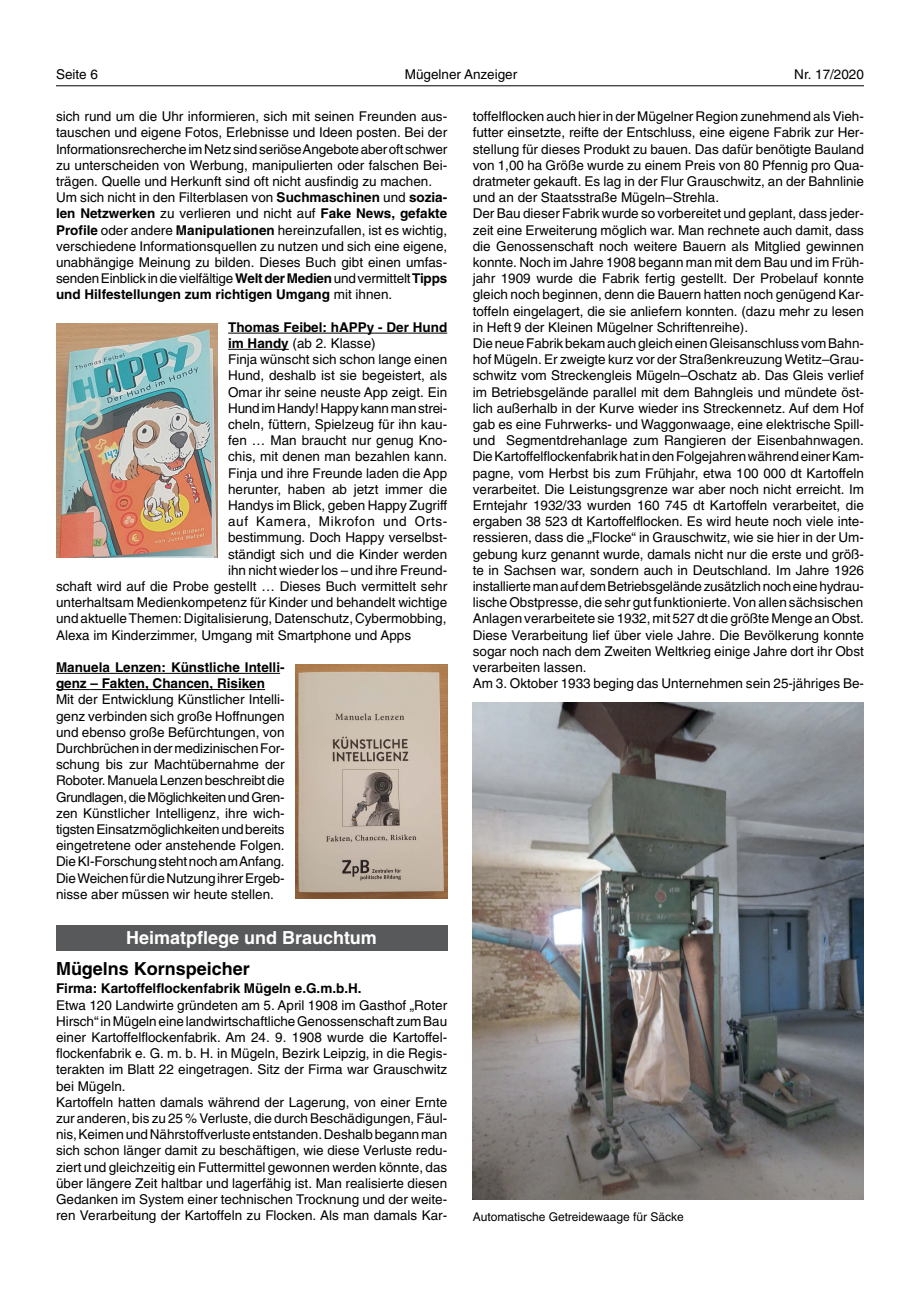
<style>
.page{position:relative;width:920px;height:1290px;background:#fff}
.page>*{position:absolute;margin:0;border:0;box-sizing:border-box;transform-origin:0 0}
.t1{font:700 18px "Helvetica";color:#fff}
.t2{font:700 18px "Helvetica";color:#000}
.t3{font:13.5px/16.2px "Helvetica";color:#000}
.t4{font:700 13.5px/16.2px "Helvetica";color:#000}
.t5{font:13.5px "Helvetica";letter-spacing:.045em;color:#000}
.t6{font:12px "Helvetica";color:#000}
.s1{font-weight:700}
</style>
<div class="page">
<hr style="left:56px;top:85px;width:808px;height:1px;background:#000">
<div style="left:56px;top:925px;width:391px;height:25px;background:#58595b"></div>
<hr style="left:228px;top:333px;width:219px;height:1px;background:#000">
<hr style="left:228px;top:349px;width:61px;height:1px;background:#000">
<hr style="left:56px;top:673px;width:224px;height:1px;background:#000">
<hr style="left:56px;top:689px;width:34px;height:1px;background:#000">
<hr style="left:98px;top:689px;width:167px;height:1px;background:#000">
<img style="left:56px;top:324px;width:162px;height:234px">
<img style="left:295px;top:664px;width:152px;height:234px">
<img style="left:473px;top:703px;width:391px;height:497px">
<p class="t3" style="left:56px;top:67px;width:43px">Seite 6</p>
<p class="t3" style="left:405px;top:67px;width:114px">Mügelner Anzeiger</p>
<p class="t3" style="left:794px;top:67px;width:71px">Nr. 17/2020</p>
<p class="t3" style="left:56px;top:110px;width:393px">sich rund um die Uhr informieren, sich mit seinen Freunden aus&shy;tauschen und eigene Fotos, Erlebnisse und Ideen posten. Bei der InformationsrechercheimNetzsindseriöseAngeboteaberoftschwer zu unterscheiden von Werbung, manipulierten oder falschen Bei&shy;trägen. Quelle und Herkunft sind oft nicht ausfindig zu machen.<br>Um sich nicht in den Filterblasen von <span class="s1">Suchmaschinen</span> und <span class="s1">sozia&shy;len Netzwerken</span> zu verlieren und nicht auf <span class="s1">Fake News, gefakte Profile</span> oder andere <span class="s1">Manipulationen</span> hereinzufallen, ist es wichtig, verschiedene Informationsquellen zu nutzen und sich eine eigene, unabhängige Meinung zu bilden. Dieses Buch gibt einen umfas&shy;sendenEinblickindievielfältige<span class="s1">WeltderMedien</span>undvermittelt<span class="s1">Tipps und Hilfestellungen zum richtigen Umgang</span> mit ihnen.</p>
<p class="t4" style="left:228px;top:320px;width:221px">Thomas Feibel: hAPPy - Der Hund</p>
<p class="t3" style="left:228px;top:336px;width:149px"><span class="s1">im Handy</span> (ab 2. Klasse)</p>
<p class="t3" style="left:228px;top:353px;width:221px">Finja wünscht sich schon lange einen</p>
<p class="t3" style="left:228px;top:369px;width:221px">Hund, deshalb ist sie begeistert, als</p>
<p class="t3" style="left:228px;top:385px;width:221px">Omar ihr seine neuste App zeigt. Ein</p>
<p class="t3" style="left:228px;top:401px;width:221px">HundimHandy!Happykannmanstrei-</p>
<p class="t3" style="left:228px;top:417px;width:221px">cheln, füttern, Spielzeug für ihn kau-</p>
<p class="t3" style="left:228px;top:434px;width:221px">fen … Man braucht nur genug Kno-</p>
<p class="t3" style="left:228px;top:450px;width:221px">chis, mit denen man bezahlen kann.</p>
<p class="t3" style="left:228px;top:466px;width:221px">Finja und ihre Freunde laden die App</p>
<p class="t3" style="left:228px;top:482px;width:221px">herunter, haben ab jetzt immer die</p>
<p class="t3" style="left:228px;top:498px;width:221px">Handys im Blick, geben Happy Zugriff</p>
<p class="t5" style="left:228px;top:516px;width:221px">auf Kamera, Mikrofon und Orts-</p>
<p class="t3" style="left:228px;top:531px;width:221px">bestimmung. Doch Happy verselbst-</p>
<p class="t3" style="left:228px;top:547px;width:221px">ständigt sich und die Kinder werden</p>
<p class="t3" style="left:228px;top:563px;width:221px">ihn nicht wieder los – und ihre Freund-</p>
<p class="t3" style="left:56px;top:579px;width:393px">schaft wird auf die Probe gestellt … Dieses Buch vermittelt sehr</p>
<p class="t3" style="left:56px;top:596px;width:393px">unterhaltsam Medienkompetenz für Kinder und behandelt wichtige</p>
<p class="t3" style="left:56px;top:612px;width:392px">und aktuelleThemen: Digitalisierung, Datenschutz, Cybermobbing,</p>
<p class="t3" style="left:56px;top:628px;width:357px">Alexa im Kinderzimmer, Umgang mit Smartphone und Apps</p>
<p class="t4" style="left:56px;top:660px;width:230px">Manuela Lenzen: Künstliche Intelli&shy;genz – Fakten, Chancen, Risiken</p>
<p class="t3" style="left:56px;top:693px;width:230px;text-align:justify">Mit der Entwicklung Künstlicher Intelli&shy;genz verbinden sich große Hoffnungen und ebenso große Befürchtungen, von DurchbrüchenindermedizinischenFor&shy;schung bis zur Machtübernahme der Roboter.ManuelaLenzenbeschreibtdie Grundlagen,dieMöglichkeitenundGren&shy;zen Künstlicher Intelligenz, ihre wich&shy;tigstenEinsatzmöglichkeitenundbereits eingetretene oder anstehende Folgen.<br>DieKI-ForschungstehtnochamAnfang.<br>DieWeichenfürdieNutzungihrerErgeb&shy;nisse aber müssen wir heute stellen.</p>
<h1 class="t1" style="left:126px;top:931px;width:252px">Heimatpflege und Brauchtum</h1>
<h1 class="t2" style="left:56px;top:962px;width:195px">Mügelns Kornspeicher</h1>
<p class="t4" style="left:56px;top:982px;width:307px">Firma: Kartoffelflockenfabrik Mügeln e.G.m.b.H.</p>
<p class="t3" style="left:56px;top:998px;width:393px">Etwa 120 Landwirte gründeten am 5. April 1908 im Gasthof „Roter Hirsch“inMügelneinelandwirtschaftlicheGenossenschaftzumBau einer Kartoffelflockenfabrik. Am 24. 9. 1908 wurde die Kartoffel&shy;flockenfabrik e. G. m. b. H. in Mügeln, Bezirk Leipzig, in die Regis&shy;terakten im Blatt 22 eingetragen. Sitz der Firma war Grauschwitz bei Mügeln.<br>Kartoffeln hatten damals während der Lagerung, von einer Ernte zur anderen, bis zu 25 % Verluste, die durch Beschädigungen, Fäul&shy;nis,KeimenundNährstoffverlusteentstanden.Deshalbbegannman sich schon länger damit zu beschäftigen, wie diese Verluste redu&shy;ziert und gleichzeitig ein Futtermittel gewonnen werden könnte, das über längere Zeit haltbar und lagerfähig ist. Man realisierte diesen Gedanken im System einer technischen Trocknung und der weite&shy;ren Verarbeitung der Kartoffeln zu Flocken. Als man damals Kar-</p>
<p class="t3" style="left:473px;top:110px;width:393px">toffelflocken auch hier in der Mügelner Region zunehmend als Vieh&shy;futter einsetzte, reifte der Entschluss, eine eigene Fabrik zur Her&shy;stellung für dieses Produkt zu bauen. Das dafür benötigte Bauland von 1,00 ha Größe wurde zu einem Preis von 80 Pfennig pro Qua&shy;dratmeter gekauft. Es lag in der Flur Grauschwitz, an der Bahnlinie und an der Staatsstraße Mügeln–Strehla.<br>Der Bau dieser Fabrik wurde so vorbereitet und geplant, dass jeder&shy;zeit eine Erweiterung möglich war. Man rechnete auch damit, dass die Genossenschaft noch weitere Bauern als Mitglied gewinnen konnte. Noch im Jahre 1908 begann man mit dem Bau und im Früh&shy;jahr 1909 wurde die Fabrik fertig gestellt. Der Probelauf konnte gleich noch beginnen, denn die Bauern hatten noch genügend Kar&shy;toffeln eingelagert, die sie anliefern konnten. (dazu mehr zu lesen in Heft 9 der Kleinen Mügelner Schriftenreihe).<br>DieneueFabrikbekamauchgleicheinenGleisanschlussvomBahn&shy;hof Mügeln. Er zweigte kurz vor der Straßenkreuzung Wetitz–Grau&shy;schwitz vom Streckengleis Mügeln–Oschatz ab. Das Gleis verlief im Betriebsgelände parallel mit dem Bahngleis und mündete öst&shy;lich außerhalb in der Kurve wieder ins Streckennetz. Auf dem Hof gab es eine Fuhrwerks- und Waggonwaage, eine elektrische Spill&shy;und Segmentdrehanlage zum Rangieren der Eisenbahnwagen.<br>DieKartoffelflockenfabrikhatindenFolgejahrenwährendeinerKam&shy;pagne, vom Herbst bis zum Frühjahr, etwa 100 000 dt Kartoffeln verarbeitet. Die Leistungsgrenze war aber noch nicht erreicht. Im Erntejahr 1932/33 wurden 160 745 dt Kartoffeln verarbeitet, die ergaben 38 523 dt Kartoffelflocken. Es wird heute noch viele inte&shy;ressieren, dass die „Flocke“ in Grauschwitz, wie sie hier in der Um&shy;gebung kurz genannt wurde, damals nicht nur die erste und größ&shy;te in Sachsen war, sondern auch in Deutschland. Im Jahre 1926 installiertemanaufdemBetriebsgeländezusätzlichnocheinehydrau&shy;lische Obstpresse, die sehr gut funktionierte. Von allen sächsischen Anlagen verarbeitete sie 1932, mit 527 dt die größte Menge an Obst.<br>Diese Verarbeitung lief über viele Jahre. Die Bevölkerung konnte sogar noch nach dem Zweiten Weltkrieg einige Jahre dort ihr Obst verarbeiten lassen.<br>Am 3. Oktober 1933 beging das Unternehmen sein 25-jähriges Be-</p>
<p class="t6" style="left:473px;top:1212px;width:213px">Automatische Getreidewaage für Säcke</p>
</div>
